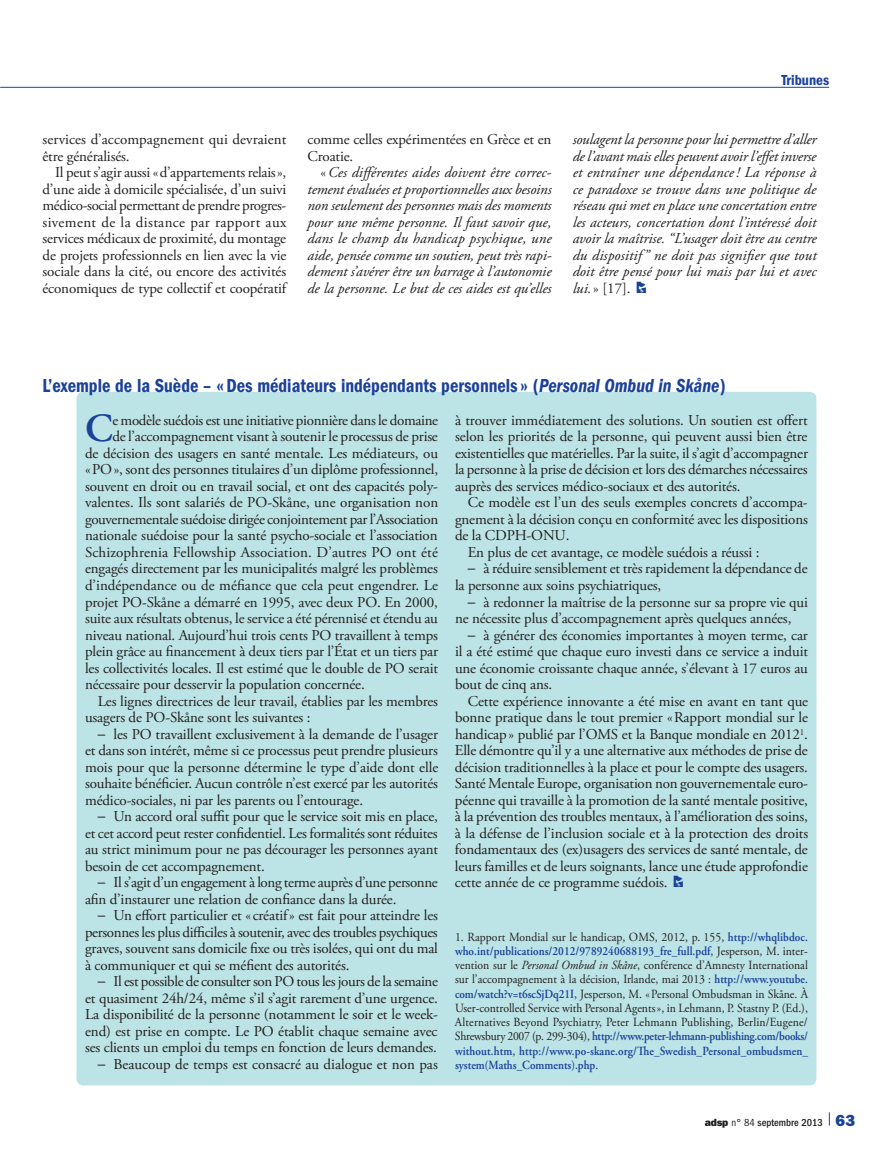
<style>
.page{position:relative;width:893px;height:1149px;background:#fff}
.page>*{position:absolute;margin:0;border:0;box-sizing:border-box;transform-origin:0 0}
.t1{font:600 39.9px "Adobe Garamond Pro";color:#1b4299}
.t2{font:19.5px "ITC Franklin Gothic Std Dm Cd";color:#1b4299;scale:.94 1}
.t3{font:15px/16.5px "Adobe Garamond Pro";letter-spacing:-.01em;color:#231f20;text-align:justify}
.t4{font:italic 15px/16.5px "Adobe Garamond Pro";letter-spacing:-.005em;color:#231f20;text-align:justify}
.t5{font:15px "Adobe Garamond Pro";letter-spacing:.01em;color:#231f20}
.t6{font:15px "ITC Franklin Gothic Std Dm Cd";color:#1b4299}
.t7{font:12.45px/14.2px "Adobe Garamond Pro";letter-spacing:.015em;color:#231f20;text-align:justify;scale:.94 1}
.t8{font:500 condensed 10.5px "ITC Franklin Gothic Std";color:#231f20}
.s1{font-style:normal}
.s2{font-family:"Ph Fpictos";font-weight:600;font-style:normal;color:#1b4299}
.s3{font-family:"ITC Franklin Gothic Std Dm Cd It"}
.s4{font-family:"ITC Franklin Gothic Std"}
.s5{font-family:"Ph Fpictos";font-weight:600;color:#1b4299}
.s6{font-weight:600;color:#1b4299}
.s7{font-style:italic}
.s8{font-family:"ITC Franklin Gothic Std Hvy";font-weight:400;font-stretch:normal}
.s9{font-weight:400}
.s10{font-family:"ITC Franklin Gothic Std Hvy";font-weight:400;font-stretch:normal;font-size:16.2px;color:#1b4299}
</style>
<div class="page">
<hr style="left:0;top:87px;width:829px;height:1px;background:#1b4299">
<svg style="left:829px;top:1112px;width:1px;height:13px"></svg>
<div style="left:77px;top:391px;width:739px;height:693px;background:#bce3e5;border-radius:7px"></div>
<p class="t3" style="left:43px;top:132px;width:245px">services d’accompagnement qui devraient être généralisés.</p>
<p class="t3" style="left:43px;top:165px;width:245px;text-indent:13px">Il peut s’agir aussi «d’appartements relais», d’une aide à domicile spécialisée, d’un suivi médico-social permettant de prendre progres&shy;sivement de la distance par rapport aux services médicaux de proximité, du montage de projets professionnels en lien avec la vie sociale dans la cité, ou encore des activités économiques de type collectif et coopératif</p>
<p class="t3" style="left:308px;top:132px;width:245px">comme celles expérimentées en Grèce et en<br>Croatie.</p>
<p class="t4" style="left:308px;top:164px;width:245px;text-indent:13px"><span class="s1">«</span>Ces différentes aides doivent être correc&shy;tement évaluées et proportionnelles aux besoins non seulement des personnes mais des moments pour une même personne. Il faut savoir que, dans le champ du handicap psychique, une aide, pensée comme un soutien, peut très rapi&shy;dement s’avérer être un barrage à l’autonomie de la personne. Le but de ces aides est qu’elles</p>
<p class="t6" style="left:781px;top:72px;width:49px">Tribunes</p>
<p class="t4" style="left:573px;top:131px;width:245px">soulagent la personne pour lui permettre d’aller de l’avant mais elles peuvent avoir l’effet inverse et entraîner une dépendance! La réponse à ce paradoxe se trouve dans une politique de réseau qui met en place une concertation entre les acteurs, concertation dont l’intéressé doit avoir la maîtrise. “L’usager doit être au centre du dispositif” ne doit pas signifier que tout doit être pensé pour lui mais par lui et avec lui.<span class="s1">» [17].</span> <span class="s2">t</span></p>
<h2 class="t2" style="left:43px;top:374px;width:728px">L’exemple de la Suède – «Des médiateurs indépendants personnels » (<span class="s3">Personal Ombud in Skåne</span>)</h2>
<h1 class="t1" style="left:85px;top:405px;width:29px">C</h1>
<p class="t3" style="left:112px;top:412px;width:327px">e modèle suédois est une initiative pionnière dans le domaine</p>
<p class="t3" style="left:455px;top:412px;width:355px">à trouver immédiatement des solutions. Un soutien est offert selon les priorités de la personne, qui peuvent aussi bien être existentielles que matérielles. Par la suite, il s’agit d’accompagner la personne à la prise de décision et lors des démarches nécessaires auprès des services médico-sociaux et des autorités.</p>
<p class="t3" style="left:468px;top:495px;width:342px">Ce modèle est l’un des seuls exemples concrets d’accompa-</p>
<p class="t3" style="left:455px;top:511px;width:354px">gnement à la décision conçu en conformité avec les dispositions</p>
<p class="t3" style="left:455px;top:528px;width:116px">de la CDPH-ONU.</p>
<p class="t3" style="left:468px;top:544px;width:293px">En plus de cet avantage, ce modèle suédois a réussi :</p>
<p class="t3" style="left:455px;top:561px;width:354px;text-indent:13px"><span class="s4">–</span> à réduire sensiblement et très rapidement la dépendance de la personne aux soins psychiatriques,</p>
<p class="t3" style="left:455px;top:594px;width:354px;text-indent:13px"><span class="s4">–</span> à redonner la maîtrise de la personne sur sa propre vie qui ne nécessite plus d’accompagnement après quelques années,</p>
<p class="t3" style="left:455px;top:627px;width:354px;text-indent:13px"><span class="s4">–</span> à générer des économies importantes à moyen terme, car il a été estimé que chaque euro investi dans ce service a induit une économie croissante chaque année, s’élevant à 17 euros au bout de cinq ans.</p>
<p class="t3" style="left:455px;top:693px;width:355px;text-indent:13px">Cette expérience innovante a été mise en avant en tant que bonne pratique dans le tout premier «Rapport mondial sur le handicap» publié par l’OMS et la Banque mondiale en 2012<sup>1</sup>.<br>Elle démontre qu’il y a une alternative aux méthodes de prise de décision traditionnelles à la place et pour le compte des usagers.<br>Santé Mentale Europe, organisation non gouvernementale euro&shy;péenne qui travaille à la promotion de la santé mentale positive, à la prévention des troubles mentaux, à l’amélioration des soins, à la défense de l’inclusion sociale et à la protection des droits fondamentaux des (ex)usagers des services de santé mentale, de leurs familles et de leurs soignants, lance une étude approfondie cette année de ce programme suédois. <span class="s5">t</span></p>
<p class="t3" style="left:112px;top:429px;width:327px">de l’accompagnement visant à soutenir le processus de prise</p>
<p class="t3" style="left:85px;top:445px;width:355px">de décision des usagers en santé mentale. Les médiateurs, ou</p>
<p class="t3" style="left:85px;top:462px;width:355px">«PO», sont des personnes titulaires d’un diplôme professionnel,</p>
<p class="t3" style="left:85px;top:478px;width:354px">souvent en droit ou en travail social, et ont des capacités poly-</p>
<p class="t3" style="left:85px;top:495px;width:355px">valentes. Ils sont salariés de PO-Skåne, une organisation non</p>
<p class="t3" style="left:85px;top:511px;width:355px">gouvernementale suédoise dirigée conjointement par l’Association</p>
<p class="t3" style="left:85px;top:528px;width:354px">nationale suédoise pour la santé psycho-sociale et l’association</p>
<p class="t5" style="left:85px;top:543px;width:354px">Schizophrenia Fellowship Association. D’autres PO ont été</p>
<p class="t3" style="left:85px;top:561px;width:354px">engagés directement par les municipalités malgré les problèmes</p>
<p class="t3" style="left:85px;top:577px;width:355px">d’indépendance ou de méfiance que cela peut engendrer. Le</p>
<p class="t3" style="left:85px;top:594px;width:354px">projet PO-Skåne a démarré en 1995, avec deux PO. En 2000,</p>
<p class="t3" style="left:85px;top:610px;width:354px">suite aux résultats obtenus, le service a été pérennisé et étendu au</p>
<p class="t3" style="left:85px;top:627px;width:354px">niveau national. Aujourd’hui trois cents PO travaillent à temps</p>
<p class="t3" style="left:85px;top:643px;width:354px">plein grâce au financement à deux tiers par l’État et un tiers par</p>
<p class="t3" style="left:85px;top:660px;width:354px">les collectivités locales. Il est estimé que le double de PO serait</p>
<p class="t3" style="left:85px;top:676px;width:281px">nécessaire pour desservir la population concernée.</p>
<p class="t3" style="left:98px;top:693px;width:342px">Les lignes directrices de leur travail, établies par les membres</p>
<p class="t3" style="left:85px;top:709px;width:227px">usagers de PO-Skåne sont les suivantes :</p>
<p class="t3" style="left:85px;top:726px;width:355px;text-indent:13px"><span class="s4">–</span> les PO travaillent exclusivement à la demande de l’usager et dans son intérêt, même si ce processus peut prendre plusieurs mois pour que la personne détermine le type d’aide dont elle souhaite bénéficier. Aucun contrôle n’est exercé par les autorités médico-sociales, ni par les parents ou l’entourage.</p>
<p class="t3" style="left:85px;top:808px;width:354px;text-indent:13px"><span class="s4">–</span> Un accord oral suffit pour que le service soit mis en place, et cet accord peut rester confidentiel. Les formalités sont réduites au strict minimum pour ne pas décourager les personnes ayant besoin de cet accompagnement.</p>
<p class="t3" style="left:85px;top:874px;width:354px;text-indent:13px"><span class="s4">–</span> Il s’agit d’un engagement à long terme auprès d’une personne afin d’instaurer une relation de confiance dans la durée.</p>
<p class="t3" style="left:85px;top:907px;width:354px;text-indent:13px"><span class="s4">–</span> Un effort particulier et « créatif» est fait pour atteindre les personnes les plus difficiles à soutenir, avec des troubles psychiques graves, souvent sans domicile fixe ou très isolées, qui ont du mal à communiquer et qui se méfient des autorités.</p>
<p class="t3" style="left:85px;top:973px;width:354px;text-indent:13px"><span class="s4">–</span> Il est possible de consulter son PO tous les jours de la semaine et quasiment 24h/24, même s’il s’agit rarement d’une urgence.<br>La disponibilité de la personne (notamment le soir et le week&shy;end) est prise en compte. Le PO établit chaque semaine avec ses clients un emploi du temps en fonction de leurs demandes.</p>
<p class="t3" style="left:98px;top:1056px;width:342px"><span class="s4">–</span> Beaucoup de temps est consacré au dialogue et non pas</p>
<p class="t7" style="left:455px;top:929px;width:377px">1. Rapport Mondial sur le handicap, OMS, 2012, p. 155, <span class="s6">http://whqlibdoc. who.int/publications/2012/9789240688193_fre_full.pdf</span>, Jesperson, M. inter&shy;vention sur le <span class="s7">Personal Ombud in Skåne</span>, conférence d’Amnesty International sur l’accompagnement à la décision, Irlande, mai 2013 : <span class="s6">http://www.youtube. com/watch?v=t6scSjDq21I,</span> Jesperson, M. «Personal Ombudsman in Skåne. À User-controlled Service with Personal Agents», in Lehmann, P. Stastny P. (Ed.), Alternatives Beyond Psychiatry, Peter Lehmann Publishing, Berlin/Eugene/ Shrewsbury 2007 (p. 299-304), <span class="s6">http://www.peter-lehmann-publishing.com/books/ without.htm</span>, <span class="s6">http://www.po-skane.org/The_Swedish_Personal_ombudsmen_ system(Maths_Comments).php</span>.</p>
<p class="t8" style="left:705px;top:1115px;width:152px"><span class="s8">adsp</span> <span class="s9">n° 84</span> septembre 2013 <span class="s10">63</span></p>
</div>
